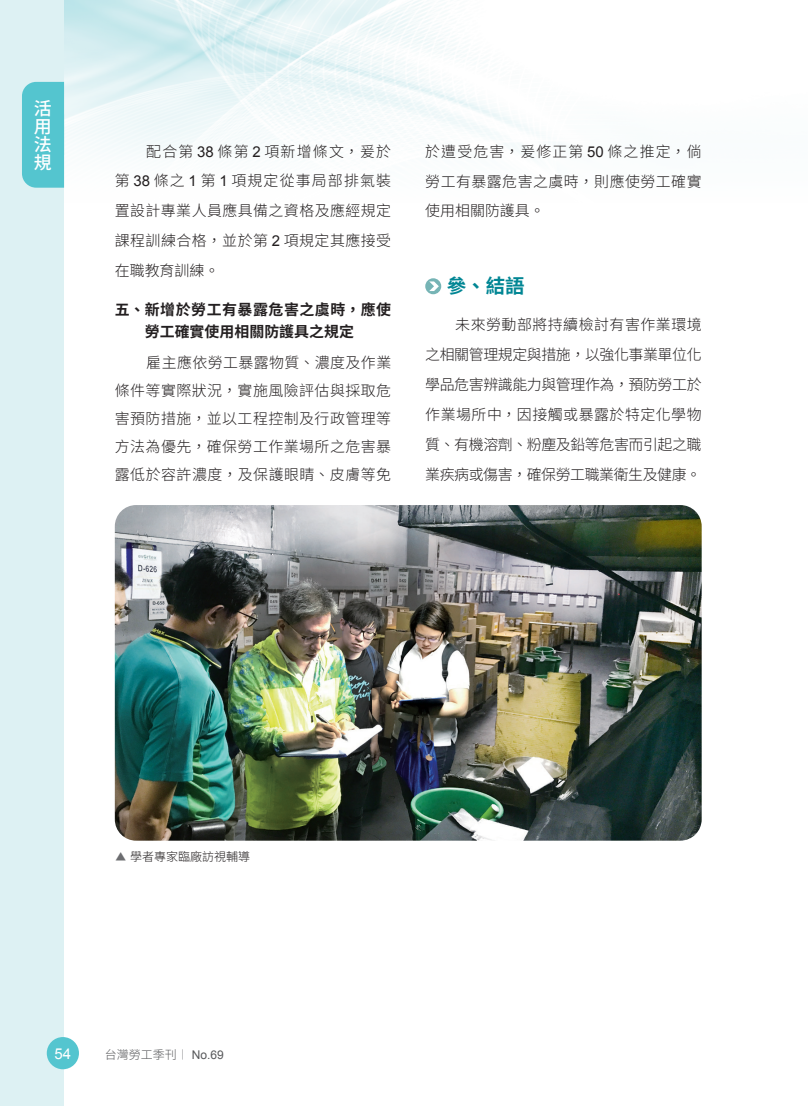
<style>
.page{position:relative;width:808px;height:1106px;background:#fff}
.page>*{position:absolute;margin:0;border:0;box-sizing:border-box;transform-origin:0 0}
.壹{font:700 19.5px "Noto Sans CJ Ktc";color:#018694}
.t1{font:500 18px/18px "Noto Sans CJ Ktc";color:#fff;text-align:justify}
.N內文{font:300 15px/30px "Noto Sans CJ Ktc";letter-spacing:.03em;color:#231f20;text-align:justify}
.段落樣式3{font:700 15px/22.4px "Noto Sans CJ Ktc";letter-spacing:.02em;color:#231f20;text-align:center}
.t2{font:15px "Arial";color:#fff}
.t3{font:300 12px "Noto Sans CJ Ktc";color:#57585a}
.N內文-2{font:300 12px "Noto Sans CJ Ktc";color:#231f20}
.s1{font-family:"Arial";font-weight:400}
.s2{font-family:"Adobe Ming Std";color:#6c6d70}
.s3{font-family:"Adobe Ming Std"}
</style>
<div class="page">
<img style="left:64px;top:0;width:475px;height:295px">
<div style="left:0;top:0;width:64px;height:1106px;background:#ddf1f3"></div>
<div style="left:22px;top:82px;width:42px;height:106px;background:#54c5cf"></div>
<div style="left:47px;top:1037px;width:32px;height:32px;background:#54c5cf;border-radius:50%"></div>
<img style="left:115px;top:505px;width:587px;height:335px">
<div style="left:425px;top:278px;width:16px;height:16px;background:#76b4b5;border-radius:50%"></div>
<svg style="left:429px;top:281px;width:10px;height:10px"></svg>
<p class="t1" style="left:34px;top:99px;width:19px">活用法規</p>
<p class="N內文" style="left:115px;top:136px;width:278px;text-indent:32px">配合第 <span class="s1">38</span> 條第 <span class="s1">2</span> 項新增條文，爰於第 <span class="s1">38</span> 條之 <span class="s1">1</span> 第 <span class="s1">1</span> 項規定從事局部排氣裝置設計專業人員應具備之資格及應經規定課程訓練合格，並於第 <span class="s1">2</span> 項規定其應接受在職教育訓練。</p>
<p class="段落樣式3" style="left:115px;top:298px;width:278px">五、新增於勞工有暴露危害之虞時，應使勞工確實使用相關防護具之規定</p>
<p class="N內文" style="left:115px;top:349px;width:278px;line-height:28px;text-indent:32px">雇主應依勞工暴露物質、濃度及作業條件等實際狀況，實施風險評估與採取危害預防措施，並以工程控制及行政管理等方法為優先，確保勞工作業場所之危害暴露低於容許濃度，及保護眼睛、皮膚等免</p>
<p class="N內文" style="left:425px;top:136px;width:278px">於遭受危害，爰修正第 <span class="s1">50</span> 條之推定，倘勞工有暴露危害之虞時，則應使勞工確實使用相關防護具。</p>
<p class="壹" style="left:447px;top:275px;width:79px">參、結語</p>
<p class="N內文" style="left:425px;top:310px;width:278px;text-indent:30px">未來勞動部將持續檢討有害作業環境之相關管理規定與措施，以強化事業單位化學品危害辨識能力與管理作為，預防勞工於作業場所中，因接觸或暴露於特定化學物質、有機溶劑、粉塵及鉛等危害而引起之職業疾病或傷害，確保勞工職業衛生及健康。</p>
<p class="N內文-2" style="left:115px;top:849px;width:137px"><span class="s2">▲</span> 學者專家臨廠訪視輔導</p>
<p class="t2" style="left:54px;top:1043px;width:18px">54</p>
<p class="t3" style="left:105px;top:1047px;width:121px">台灣勞工季刊<span class="s3">｜</span> <span class="s1">No.69</span></p>
</div>
